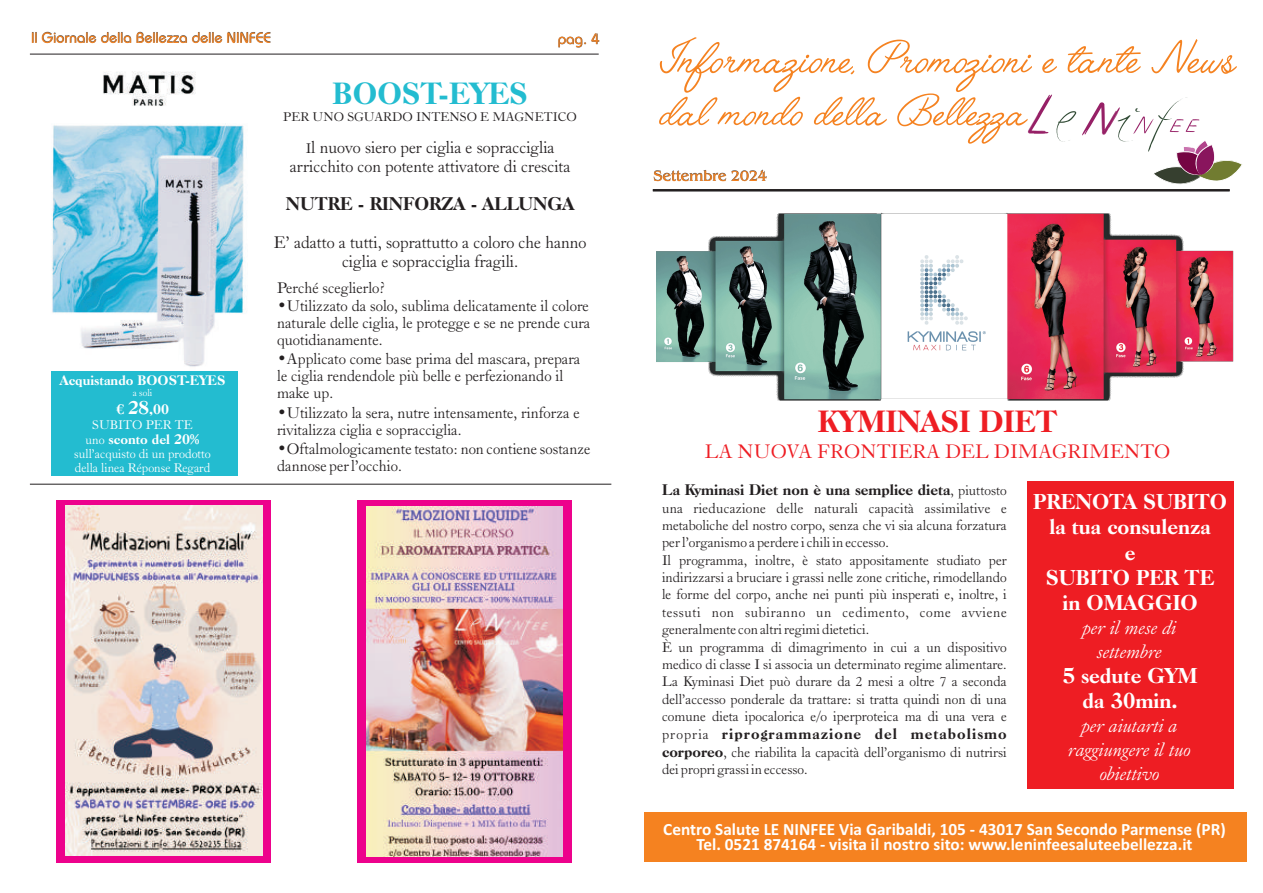
<style>
.page{position:relative;width:1263px;height:893px;background:#fff}
.page>*{position:absolute;margin:0;border:0;box-sizing:border-box;transform-origin:0 0}
.t1{font:58.05px "Angelface";color:#f58220}
.t2{font:55.5px "Angelface";color:#f58220}
.t3{font:800 30px "Caslon Old Face BT";color:#ee1d23}
.t4{font:800 30px "Caslon Old Face BT";color:#23bcd0}
.t5{font:800 21px/25.2px "Caslon Old Face BT";color:#fff;text-align:center}
.t6{font:italic 21px/23.9px "Caslon Old Face BT";color:#fff;text-align:center}
.t7{font:21px "Caslon Old Face BT";color:#ee1d23}
.t8{font:18px/18.8px "Caslon Old Face BT";color:#231f20;text-align:center}
.t9{font:800 18px "Caslon Old Face BT";color:#231f20}
.t10{font:700 17.25px/14.4px "Calibri";color:#fff;text-align:center}
.t11{font:16.5px/17.2px "Caslon Old Face BT";color:#231f20}
.t12{font:15px/17.4px "Caslon Old Face BT";color:#231f20}
.t13{font:500 15px "Bauhaus IT Cby BT";color:#f58220}
.t14{font:15px "Benguiat IT Cby BT";color:#f58220}
.t15{font:13.5px/14.4px "Caslon Old Face BT";color:#fff;text-align:center}
.t16{font:13.5px "Caslon Old Face BT";color:#231f20}
.t17{font:800 13.5px "Caslon Old Face BT";color:#fff}
.t18{font:10.5px "Caslon Old Face BT";color:#fff}
.s1{font-size:15px}
.s2{font-weight:800}
.s3{font-weight:800;font-size:18px}
</style>
<div class="page">
<div style="left:56px;top:500px;width:214px;height:363px;background:#ed028c"></div>
<div style="left:357px;top:500px;width:214px;height:363px;background:#ed028c"></div>
<svg style="left:654px;top:169px;width:113px;height:12px"></svg>
<svg style="left:1028px;top:94px;width:214px;height:98px"></svg>
<div style="left:644px;top:812px;width:602px;height:49px;background:#f58220"></div>
<svg style="left:558px;top:33px;width:41px;height:15px"></svg>
<svg style="left:32px;top:32px;width:238px;height:11px"></svg>
<hr style="left:30px;top:54px;width:569px;height:1px;background:#231f20">
<hr style="left:653px;top:189px;width:577px;height:2px;background:#231f20">
<hr style="left:30px;top:484px;width:581px;height:1px;background:#231f20">
<img style="left:656px;top:212px;width:578px;height:189px">
<div style="left:1027px;top:481px;width:206px;height:308px;background:#ee1d23"></div>
<img style="left:366px;top:506px;width:197px;height:350px">
<img style="left:65px;top:506px;width:197px;height:350px">
<img style="left:52px;top:71px;width:192px;height:296px">
<div style="left:51px;top:371px;width:187px;height:104px;background:#23bcd0"></div>
<p class="t13" style="left:31px;top:31px;width:241px">Il Giornale della Bellezza delle NINFEE</p>
<p class="t13" style="left:558px;top:33px;width:43px">pag. 4</p>
<h1 class="t1" style="left:659px;top:19px;width:578px">Informazione, Promozioni e tante News</h1>
<h2 class="t2" style="left:659px;top:74px;width:369px">dal mondo della Bellezza</h2>
<h3 class="t4" style="left:333px;top:81px;width:197px">BOOST-EYES</h3>
<p class="t16" style="left:283px;top:111px;width:295px">PER UNO SGUARDO INTENSO E MAGNETICO</p>
<p class="t8" style="left:290px;top:139px;width:282px"><span class="s1">I</span>l nuovo siero per ciglia e sopracciglia arricchito con potente attivatore di crescita</p>
<p class="t9" style="left:286px;top:197px;width:290px">NUTRE - RINFORZA - ALLUNGA</p>
<p class="t8" style="left:274px;top:234px;width:314px">E’ adatto a tutti, soprattutto a coloro che hanno ciglia e sopracciglia fragili.</p>
<p class="t11" style="left:277px;top:280px;width:109px">Perché sceglierlo?</p>
<p class="t11" style="left:277px;top:298px;width:315px;text-align:justify">•Utilizzato da solo, sublima delicatamente il colore naturale delle ciglia, le protegge e se ne prende cura quotidianamente.</p>
<p class="t11" style="left:277px;top:351px;width:305px">•Applicato come base prima del mascara, prepara le ciglia rendendole più belle e perfezionando il make up.</p>
<p class="t11" style="left:277px;top:405px;width:304px">•Utilizzato la sera, nutre intensamente, rinforza e rivitalizza ciglia e sopracciglia.</p>
<p class="t11" style="left:277px;top:441px;width:315px">•Oftalmologicamente testato: non contiene sostanze dannose per l’occhio.</p>
<p class="t14" style="left:653px;top:169px;width:115px">Settembre 2024</p>
<p class="t17" style="left:60px;top:375px;width:167px">Acquistando BOOST-EYES</p>
<p class="t18" style="left:133px;top:388px;width:21px">a soli</p>
<p class="t15" style="left:74px;top:404px;width:138px"><span class="s2">€</span> <span class="s3">28</span><span class="s2">,00<br></span>SUBITO PER TE<br>uno <span class="s2">sconto del 20% </span>sull’acquisto di un prodotto della linea Réponse Regard</p>
<h3 class="t3" style="left:818px;top:409px;width:241px">KYMINASI DIET</h3>
<h3 class="t7" style="left:705px;top:442px;width:467px">LA NUOVA FRONTIERA DEL DIMAGRIMENTO</h3>
<p class="t12" style="left:662px;top:483px;width:346px"><span class="s2">La Kyminasi Diet non è una semplice dieta</span>, piuttosto una rieducazione delle naturali capacità assimilative e metaboliche del nostro corpo, senza che vi sia alcuna forzatura per l’organismo a perdere i chili in eccesso.<br>Il programma, inoltre, è stato appositamente studiato per indirizzarsi a bruciare i grassi nelle zone critiche, rimodellando le forme del corpo, anche nei punti più insperati e, inoltre, i tessuti non subiranno un cedimento, come avviene generalmente con altri regimi dietetici.<br>È un programma di dimagrimento in cui a un dispositivo medico di classe I si associa un determinato regime alimentare.<br>La Kyminasi Diet può durare da 2 mesi a oltre 7 a seconda dell’accesso ponderale da trattare: si tratta quindi non di una comune dieta ipocalorica e/o iperproteica ma di una vera e propria <span class="s2">riprogrammazione del metabolismo corporeo</span>, che riabilita la capacità dell’organismo di nutrirsi dei propri grassi in eccesso.</p>
<h3 class="t5" style="left:1033px;top:491px;width:195px">PRENOTA SUBITO la tua consulenza<br>e<br>SUBITO PER TE<br>in OMAGGIO</h3>
<h3 class="t6" style="left:1083px;top:616px;width:95px">per il mese di settembre</h3>
<h3 class="t5" style="left:1063px;top:665px;width:136px">5 sedute GYM da 30min.</h3>
<h3 class="t6" style="left:1069px;top:715px;width:124px">per aiutarti a raggiungere il tuo obiettivo</h3>
<p class="t10" style="left:663px;top:824px;width:564px">Centro Salute LE NINFEE Via Garibaldi, 105 - 43017 San Secondo Parmense (PR)<br>Tel. 0521 874164 - visita il nostro sito: www.leninfeesaluteebellezza.it</p>
</div>
